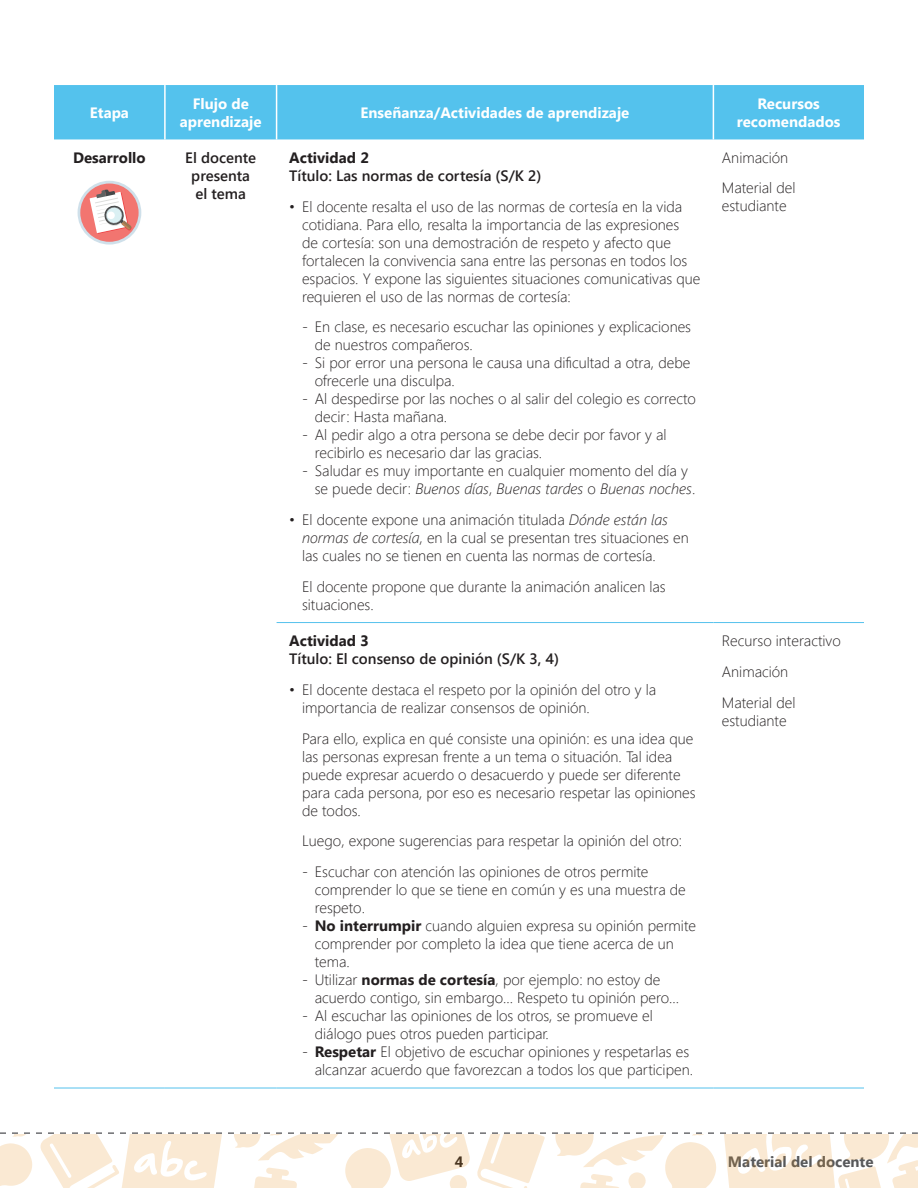
<style>
.page{position:relative;width:918px;height:1188px;background:#fff}
.page>*{position:absolute;margin:0;border:0;box-sizing:border-box;transform-origin:0 0}
.t1{font:300 15px/18px "Segoe UI";color:#231f20}
.t2{font:600 15px/18px "Segoe UI";color:#231f20;text-align:center}
.t3{font:700 15px/18px "Segoe UI";color:#fff;text-align:center}
.t4{font:700 15px "Segoe UI";color:#231f20}
.t5{font:700 15px "Segoe UI";color:#57585a}
.s1{font-style:italic}
.s2{font-weight:700}
</style>
<div class="page">
<svg style="left:0;top:1132px;width:918px;height:56px"></svg>
<div style="left:54px;top:85px;width:810px;height:54px;background:#54c2ed"></div>
<hr style="left:164px;top:85px;width:2px;height:54px;background:#fff">
<hr style="left:276px;top:85px;width:1px;height:54px;background:#fff">
<hr style="left:713px;top:85px;width:1px;height:54px;background:#fff">
<hr style="left:277px;top:622px;width:436px;height:1px;background:#54c2ed">
<hr style="left:713px;top:622px;width:151px;height:1px;background:#54c2ed">
<hr style="left:54px;top:1088px;width:111px;height:1px;background:#54c2ed">
<hr style="left:165px;top:1088px;width:112px;height:1px;background:#54c2ed">
<hr style="left:277px;top:1088px;width:436px;height:1px;background:#54c2ed">
<hr style="left:713px;top:1088px;width:151px;height:1px;background:#54c2ed">
<svg style="left:78px;top:181px;width:63px;height:64px"></svg>
<div style="left:80px;top:184px;width:59px;height:58px;background:#f27570;border-radius:50%"></div>
<svg style="left:90px;top:189px;width:42px;height:45px"></svg>
<p class="t3" style="left:90px;top:103px;width:41px">Etapa</p>
<p class="t3" style="left:180px;top:94px;width:83px">Flujo de aprendizaje</p>
<p class="t3" style="left:361px;top:103px;width:270px">Enseñanza/Actividades de aprendizaje</p>
<p class="t3" style="left:737px;top:94px;width:105px">Recursos recomendados</p>
<p class="t4" style="left:73px;top:147px;width:74px">Desarrollo</p>
<p class="t2" style="left:185px;top:148px;width:72px">El docente presenta el tema</p>
<p class="t4" style="left:289px;top:147px;width:81px">Actividad 2</p>
<p class="t1" style="left:722px;top:141px;width:75px;line-height:30.8px">Animación<br>Material del</p>
<p class="t1" style="left:722px;top:196px;width:66px">estudiante</p>
<p class="t2" style="left:289px;top:166px;width:254px">Título: Las normas de cortesía (S/K 2)</p>
<p class="t1" style="left:302px;top:197px;width:400px;text-indent:-13px">• El docente resalta el uso de las normas de cortesía en la vida cotidiana. Para ello, resalta la importancia de las expresiones<br>de cortesía: son una demostración de respeto y afecto que fortalecen la convivencia sana entre las personas en todos los espacios. Y expone las siguientes situaciones comunicativas que requieren el uso de las normas de cortesía:</p>
<p class="t1" style="left:315px;top:317px;width:378px;text-indent:-13px">- En clase, es necesario escuchar las opiniones y explicaciones de nuestros compañeros.</p>
<p class="t1" style="left:315px;top:353px;width:377px;text-indent:-13px">- Si por error una persona le causa una dificultad a otra, debe ofrecerle una disculpa.</p>
<p class="t1" style="left:315px;top:389px;width:383px;text-indent:-13px">- Al despedirse por las noches o al salir del colegio es correcto decir: Hasta mañana.</p>
<p class="t1" style="left:315px;top:425px;width:353px;text-indent:-13px">- Al pedir algo a otra persona se debe decir por favor y al recibirlo es necesario dar las gracias.</p>
<p class="t1" style="left:315px;top:461px;width:382px;text-indent:-13px">- Saludar es muy importante en cualquier momento del día y se puede decir: <span class="s1">Buenos días</span>, <span class="s1">Buenas tardes</span> o <span class="s1">Buenas noches</span>.</p>
<p class="t1" style="left:302px;top:510px;width:388px;text-indent:-13px">• El docente expone una animación titulada <span class="s1">Dónde están las normas de cortesía</span>, en la cual se presentan tres situaciones en las cuales no se tienen en cuenta las normas de cortesía.</p>
<p class="t1" style="left:302px;top:577px;width:365px">El docente propone que durante la animación analicen las situaciones.</p>
<p class="t4" style="left:289px;top:630px;width:81px">Actividad 3</p>
<p class="t2" style="left:289px;top:650px;width:271px">Título: El consenso de opinión (S/K 3, 4)</p>
<p class="t1" style="left:302px;top:680px;width:356px;text-indent:-13px">• El docente destaca el respeto por la opinión del otro y la importancia de realizar consensos de opinión.</p>
<p class="t1" style="left:302px;top:729px;width:395px">Para ello, explica en qué consiste una opinión: es una idea que las personas expresan frente a un tema o situación. Tal idea puede expresar acuerdo o desacuerdo y puede ser diferente para cada persona, por eso es necesario respetar las opiniones de todos.</p>
<p class="t1" style="left:302px;top:831px;width:382px">Luego, expone sugerencias para respetar la opinión del otro:</p>
<p class="t1" style="left:315px;top:862px;width:373px;text-indent:-13px">- Escuchar con atención las opiniones de otros permite comprender lo que se tiene en común y es una muestra de respeto.</p>
<p class="t1" style="left:315px;top:916px;width:383px;text-indent:-13px">- <span class="s2">No interrumpir</span> cuando alguien expresa su opinión permite comprender por completo la idea que tiene acerca de un tema.</p>
<p class="t1" style="left:315px;top:970px;width:366px;text-indent:-13px">- Utilizar <span class="s2">normas de cortesía</span>, por ejemplo: no estoy de acuerdo contigo, sin embargo… Respeto tu opinión pero…</p>
<p class="t1" style="left:315px;top:1006px;width:339px;text-indent:-13px">- Al escuchar las opiniones de los otros, se promueve el diálogo pues otros pueden participar.</p>
<p class="t1" style="left:302px;top:1042px;width:392px;text-align:right">- <span class="s2">Respetar</span> El objetivo de escuchar opiniones y respetarlas es alcanzar acuerdo que favorezcan a todos los que participen.</p>
<p class="t1" style="left:722px;top:625px;width:120px;line-height:30.8px">Recurso interactivo<br>Animación<br>Material del</p>
<p class="t1" style="left:722px;top:711px;width:66px">estudiante</p>
<p class="t4" style="left:455px;top:1151px;width:10px">4</p>
<p class="t5" style="left:728px;top:1151px;width:147px">Material del docente</p>
</div>
